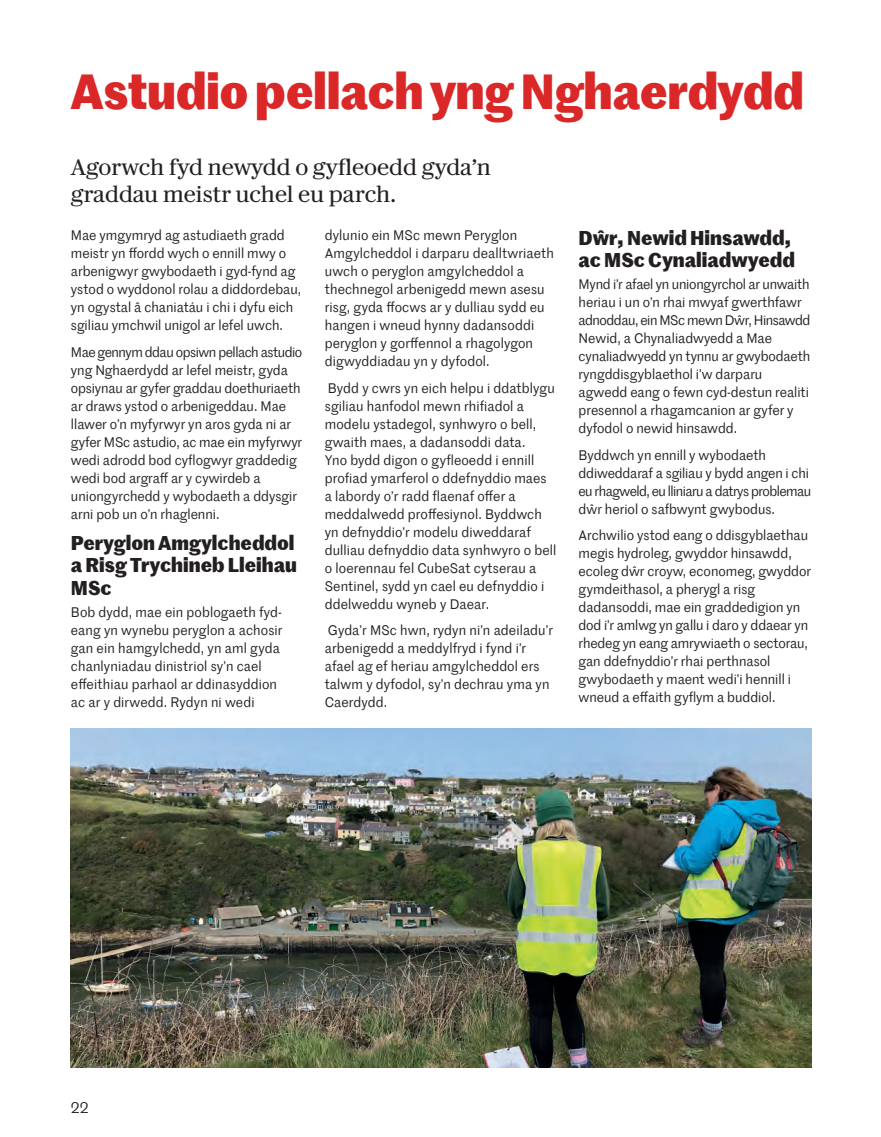
<style>
.page{position:relative;width:881px;height:1137px;background:#fff}
.page>*{position:absolute;margin:0;border:0;box-sizing:border-box;transform-origin:0 0}
.t1{font:700 48px "Marr Sans TT";letter-spacing:-.01em;color:#da2728}
.t2{font:22.5px/27px "Darby Serif Text";color:#231f20}
.t3{font:700 19.5px/22.5px "Marr Sans TT";color:#231f20}
.t4{font:15px "Marr Sans TT";color:#231f20}
.t5{font:13.5px/18px "Marr Sans TT";color:#231f20}
</style>
<div class="page">
<img style="left:71px;top:728px;width:740px;height:339px">
<h1 class="t1" style="left:71px;top:55px;width:734px">Astudio pellach yng Nghaerdydd</h1>
<h2 class="t2" style="left:71px;top:152px;width:421px">Agorwch fyd newydd o gyfleoedd gyda’n graddau meistr uchel eu parch.</h2>
<p class="t5" style="left:71px;top:226px;width:232px">Mae ymgymryd ag astudiaeth gradd meistr yn ffordd wych o ennill mwy o arbenigwyr gwybodaeth i gyd-fynd ag ystod o wyddonol rolau a diddordebau, yn ogystal â chaniatáu i chi i dyfu eich sgiliau ymchwil unigol ar lefel uwch.</p>
<p class="t5" style="left:71px;top:342px;width:233px">Mae gennym ddau opsiwn pellach astudio yng Nghaerdydd ar lefel meistr, gyda opsiynau ar gyfer graddau doethuriaeth ar draws ystod o arbenigeddau. Mae llawer o’n myfyrwyr yn aros gyda ni ar gyfer MSc astudio, ac mae ein myfyrwyr wedi adrodd bod cyflogwyr graddedig wedi bod argraff ar y cywirdeb a uniongyrchedd y wybodaeth a ddysgir arni pob un o’n rhaglenni.</p>
<h3 class="t3" style="left:71px;top:530px;width:227px">Peryglon Amgylcheddol a Risg Trychineb Lleihau<br>MSc</h3>
<p class="t5" style="left:71px;top:602px;width:213px">Bob dydd, mae ein poblogaeth fyd&shy;eang yn wynebu peryglon a achosir gan ein hamgylchedd, yn aml gyda chanlyniadau dinistriol sy’n cael effeithiau parhaol ar ddinasyddion ac ar y dirwedd. Rydyn ni wedi</p>
<h3 class="t3" style="left:578px;top:225px;width:218px">Dŵr, Newid Hinsawdd, ac MSc Cynaliadwyedd</h3>
<p class="t5" style="left:578px;top:275px;width:233px">Mynd i’r afael yn uniongyrchol ar unwaith heriau i un o’n rhai mwyaf gwerthfawr adnoddau, ein MSc mewn Dŵr, Hinsawdd Newid, a Chynaliadwyedd a Mae cynaliadwyedd yn tynnu ar gwybodaeth ryngddisgyblaethol i’w darparu agwedd eang o fewn cyd-destun realiti presennol a rhagamcanion ar gyfer y dyfodol o newid hinsawdd.</p>
<p class="t5" style="left:578px;top:445px;width:234px">Byddwch yn ennill y wybodaeth ddiweddaraf a sgiliau y bydd angen i chi eu rhagweld, eu lliniaru a datrys problemau dŵr heriol o safbwynt gwybodus.</p>
<p class="t5" style="left:578px;top:526px;width:234px">Archwilio ystod eang o ddisgyblaethau megis hydroleg, gwyddor hinsawdd, ecoleg dŵr croyw, economeg, gwyddor gymdeithasol, a pherygl a risg dadansoddi, mae ein graddedigion yn dod i’r amlwg yn gallu i daro y ddaear yn rhedeg yn eang amrywiaeth o sectorau, gan ddefnyddio’r rhai perthnasol gwybodaeth y maent wedi’i hennill i wneud a effaith gyflym a buddiol.</p>
<p class="t5" style="left:325px;top:226px;width:231px">dylunio ein MSc mewn Peryglon Amgylcheddol i darparu dealltwriaeth uwch o peryglon amgylcheddol a thechnegol arbenigedd mewn asesu risg, gyda ffocws ar y dulliau sydd eu hangen i wneud hynny dadansoddi peryglon y gorffennol a rhagolygon digwyddiadau yn y dyfodol.</p>
<p class="t5" style="left:325px;top:378px;width:233px">Bydd y cwrs yn eich helpu i ddatblygu sgiliau hanfodol mewn rhifiadol a modelu ystadegol, synhwyro o bell, gwaith maes, a dadansoddi data.<br>Yno bydd digon o gyfleoedd i ennill profiad ymarferol o ddefnyddio maes a labordy o’r radd flaenaf offer a meddalwedd proffesiynol. Byddwch yn defnyddio’r modelu diweddaraf dulliau defnyddio data synhwyro o bell o loerennau fel CubeSat cytserau a Sentinel, sydd yn cael eu defnyddio i ddelweddu wyneb y Daear.</p>
<p class="t5" style="left:325px;top:621px;width:230px">Gyda’r MSc hwn, rydyn ni’n adeiladu’r arbenigedd a meddylfryd i fynd i’r afael ag ef heriau amgylcheddol ers talwm y dyfodol, sy’n dechrau yma yn<br>Caerdydd.</p>
<p class="t4" style="left:71px;top:1097px;width:19px">22</p>
</div>
